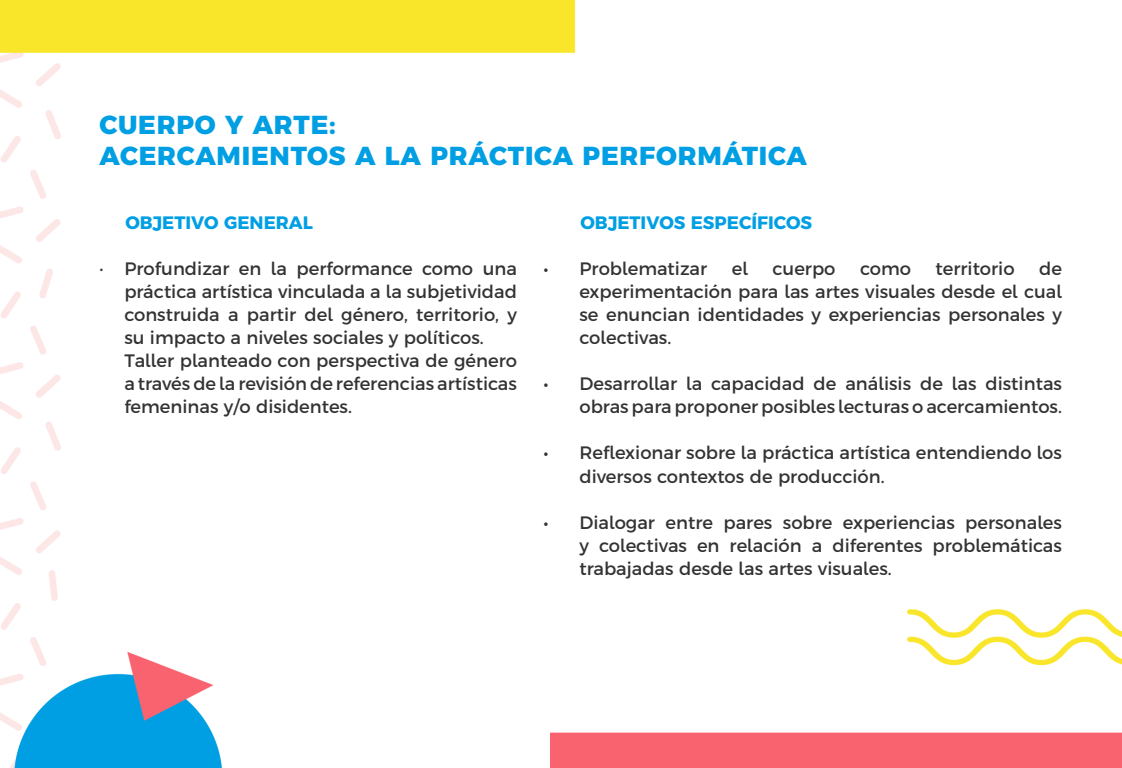
<style>
.page{position:relative;width:1122px;height:768px;background:#fff}
.page>*{position:absolute;margin:0;border:0;box-sizing:border-box;transform-origin:0 0}
.t1{font:800 26px/31.2px "Argentum Sans";letter-spacing:.03em;color:#009fe3}
.t2{font:18px/23px "Argentum Sans";color:#333}
.t3{font:700 18px "Argentum Sans";color:#009fe3}
</style>
<div class="page">
<img style="left:0;top:0;width:1122px;height:768px">
<h1 class="t1" style="left:99px;top:110px;width:709px">CUERPO Y ARTE:<br>ACERCAMIENTOS A LA PRÁCTICA PERFORMÁTICA</h1>
<p class="t3" style="left:125px;top:209px;width:189px">OBJETIVO GENERAL</p>
<p class="t2" style="left:124px;top:257px;width:394px;text-indent:-25px">· Profundizar en la performance como una práctica artística vinculada a la subjetividad construida a partir del género, territorio, y su impacto a niveles sociales y políticos.<br>Taller planteado con perspectiva de género a través de la revisión de referencias artísticas femeninas y/o disidentes.</p>
<p class="t3" style="left:581px;top:209px;width:233px">OBJETIVOS ESPECÍFICOS</p>
<p class="t2" style="left:544px;top:257px;width:165px">• Problematizar</p>
<p class="t2" style="left:732px;top:257px;width:18px">el</p>
<p class="t2" style="left:772px;top:257px;width:65px">cuerpo</p>
<p class="t2" style="left:860px;top:257px;width:53px">como</p>
<p class="t2" style="left:936px;top:257px;width:81px">territorio</p>
<p class="t2" style="left:580px;top:257px;width:484px;text-align:justify;text-indent:460px">de experimentación para las artes visuales desde el cual se enuncian identidades y experiencias personales y colectivas.</p>
<p class="t2" style="left:544px;top:372px;width:520px;text-align:right">• Desarrollar la capacidad de análisis de las distintas obras para proponer posibles lecturas o acercamientos.</p>
<p class="t2" style="left:580px;top:441px;width:484px;text-indent:-36px">• Reflexionar sobre la práctica artística entendiendo los diversos contextos de producción.</p>
<p class="t2" style="left:580px;top:510px;width:484px;text-align:justify;text-indent:-36px">• Dialogar entre pares sobre experiencias personales y colectivas en relación a diferentes problemáticas trabajadas desde las artes visuales.</p>
</div>
